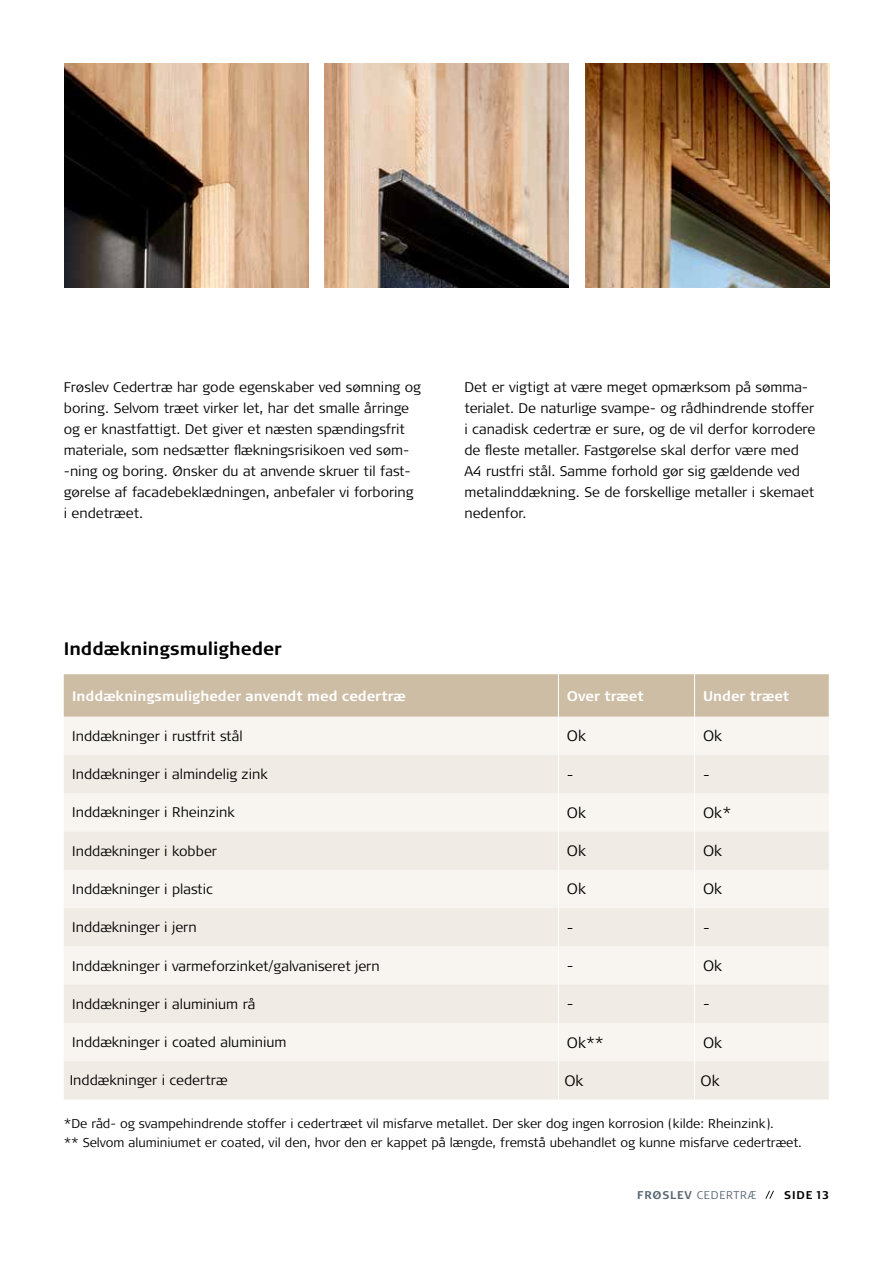
<style>
.page{position:relative;width:893px;height:1263px;background:#fff}
.page>*{position:absolute;margin:0;border:0;box-sizing:border-box;transform-origin:0 0}
.t1{font:700 18px "Signa Pro";color:#000}
.t2{font:300 15px "Signa Pro";color:#000}
.t3{font:300 13.95px/21px "Signa Pro";color:#000}
.t4{font:700 13.95px "Signa Pro";color:#fff}
.t5{font:300 12.75px/19.6px "Signa Pro";color:#000}
.t6{font:300 11.25px "Signa Pro";letter-spacing:.07em;color:#5a6773}
.t7{font:700 11.25px "Signa Pro";color:#000}
.s1{font-weight:700}
</style>
<div class="page">
<svg style="left:765px;top:1191px;width:9px;height:8px"></svg>
<img style="left:65px;top:64px;width:243px;height:223px">
<img style="left:325px;top:64px;width:244px;height:223px">
<img style="left:585px;top:64px;width:244px;height:223px">
<div style="left:64px;top:674px;width:765px;height:43px;background:#cebda5"></div>
<div style="left:64px;top:717px;width:765px;height:38px;background:#f8f5f1"></div>
<svg style="left:64px;top:755px;width:765px;height:344px;fill:#f0ebe4"></svg>
<hr style="left:558px;top:674px;width:1px;height:43px;background:#fff">
<hr style="left:694px;top:674px;width:1px;height:43px;background:#fff">
<hr style="left:558px;top:717px;width:1px;height:38px;background:#fff">
<hr style="left:694px;top:717px;width:1px;height:38px;background:#fff">
<hr style="left:558px;top:755px;width:1px;height:38px;background:#fff">
<hr style="left:694px;top:755px;width:1px;height:38px;background:#fff">
<hr style="left:558px;top:793px;width:1px;height:38px;background:#fff">
<hr style="left:694px;top:793px;width:1px;height:38px;background:#fff">
<hr style="left:558px;top:831px;width:1px;height:39px;background:#fff">
<hr style="left:694px;top:831px;width:1px;height:39px;background:#fff">
<hr style="left:558px;top:870px;width:1px;height:38px;background:#fff">
<hr style="left:694px;top:870px;width:1px;height:38px;background:#fff">
<hr style="left:558px;top:908px;width:1px;height:38px;background:#fff">
<hr style="left:694px;top:908px;width:1px;height:38px;background:#fff">
<hr style="left:558px;top:946px;width:1px;height:39px;background:#fff">
<hr style="left:694px;top:946px;width:1px;height:39px;background:#fff">
<hr style="left:558px;top:985px;width:1px;height:38px;background:#fff">
<hr style="left:694px;top:985px;width:1px;height:38px;background:#fff">
<hr style="left:558px;top:1023px;width:1px;height:38px;background:#fff">
<hr style="left:694px;top:1023px;width:1px;height:38px;background:#fff">
<hr style="left:558px;top:1061px;width:1px;height:38px;background:#fff">
<hr style="left:694px;top:1061px;width:1px;height:38px;background:#fff">
<p class="t3" style="left:64px;top:376px;width:358px">Frøslev Cedertræ har gode egenskaber ved sømning og boring. Selvom træet virker let, har det smalle årringe og er knastfattigt. Det giver et næsten spændingsfrit materiale, som nedsætter flækningsrisikoen ved søm--ning og boring. Ønsker du at anvende skruer til fast&shy;gørelse af facadebeklædningen, anbefaler vi forboring<br>i endetræet.</p>
<p class="t3" style="left:464px;top:376px;width:353px">Det er vigtigt at være meget opmærksom på sømma&shy;terialet. De naturlige svampe- og rådhindrende stoffer i canadisk cedertræ er sure, og de vil derfor korrodere de fleste metaller. Fastgørelse skal derfor være med A4 rustfri stål. Samme forhold gør sig gældende ved metalinddækning. Se de forskellige metaller i skemaet nedenfor.</p>
<p class="t1" style="left:64px;top:637px;width:219px">Inddækningsmuligheder</p>
<p class="t4" style="left:72px;top:686px;width:335px">Inddækningsmuligheder anvendt med cedertræ</p>
<p class="t4" style="left:567px;top:686px;width:78px">Over træet</p>
<p class="t4" style="left:703px;top:686px;width:88px">Under træet</p>
<p class="t3" style="left:72px;top:725px;width:172px">Inddækninger i rustfrit stål</p>
<p class="t2" style="left:567px;top:726px;width:21px">Ok</p>
<p class="t2" style="left:703px;top:726px;width:21px">Ok</p>
<p class="t3" style="left:72px;top:763px;width:197px">Inddækninger i almindelig zink</p>
<p class="t2" style="left:567px;top:764px;width:8px">-</p>
<p class="t2" style="left:703px;top:764px;width:8px">-</p>
<p class="t3" style="left:72px;top:801px;width:164px">Inddækninger i Rheinzink</p>
<p class="t2" style="left:567px;top:802px;width:21px">Ok</p>
<p class="t2" style="left:703px;top:802px;width:30px">Ok*</p>
<p class="t3" style="left:72px;top:840px;width:146px">Inddækninger i kobber</p>
<p class="t2" style="left:567px;top:840px;width:21px">Ok</p>
<p class="t2" style="left:703px;top:840px;width:21px">Ok</p>
<p class="t3" style="left:72px;top:878px;width:142px">Inddækninger i plastic</p>
<p class="t2" style="left:567px;top:879px;width:21px">Ok</p>
<p class="t2" style="left:703px;top:879px;width:21px">Ok</p>
<p class="t3" style="left:72px;top:916px;width:126px">Inddækninger i jern</p>
<p class="t2" style="left:567px;top:917px;width:8px">-</p>
<p class="t2" style="left:703px;top:917px;width:8px">-</p>
<p class="t3" style="left:72px;top:954px;width:309px">Inddækninger i varmeforzinket/galvaniseret jern</p>
<p class="t2" style="left:567px;top:955px;width:8px">-</p>
<p class="t2" style="left:703px;top:955px;width:21px">Ok</p>
<p class="t3" style="left:72px;top:993px;width:185px">Inddækninger i aluminium rå</p>
<p class="t2" style="left:567px;top:993px;width:8px">-</p>
<p class="t2" style="left:703px;top:993px;width:8px">-</p>
<p class="t3" style="left:72px;top:1031px;width:216px">Inddækninger i coated aluminium</p>
<p class="t2" style="left:567px;top:1032px;width:38px">Ok**</p>
<p class="t2" style="left:703px;top:1032px;width:21px">Ok</p>
<p class="t3" style="left:70px;top:1069px;width:159px">Inddækninger i cedertræ</p>
<p class="t2" style="left:564px;top:1070px;width:21px">Ok</p>
<p class="t2" style="left:700px;top:1070px;width:21px">Ok</p>
<p class="t5" style="left:64px;top:1113px;width:740px">*De råd- og svampehindrende stoffer i cedertræet vil misfarve metallet. Der sker dog ingen korrosion (kilde: Rheinzink).<br>** Selvom aluminiumet er coated, vil den, hvor den er kappet på længde, fremstå ubehandlet og kunne misfarve cedertræet.</p>
<p class="t6" style="left:637px;top:1187px;width:121px"><span class="s1">FRØSLEV</span> CEDERTRÆ</p>
<p class="t7" style="left:784px;top:1187px;width:46px">SIDE 13</p>
</div>
